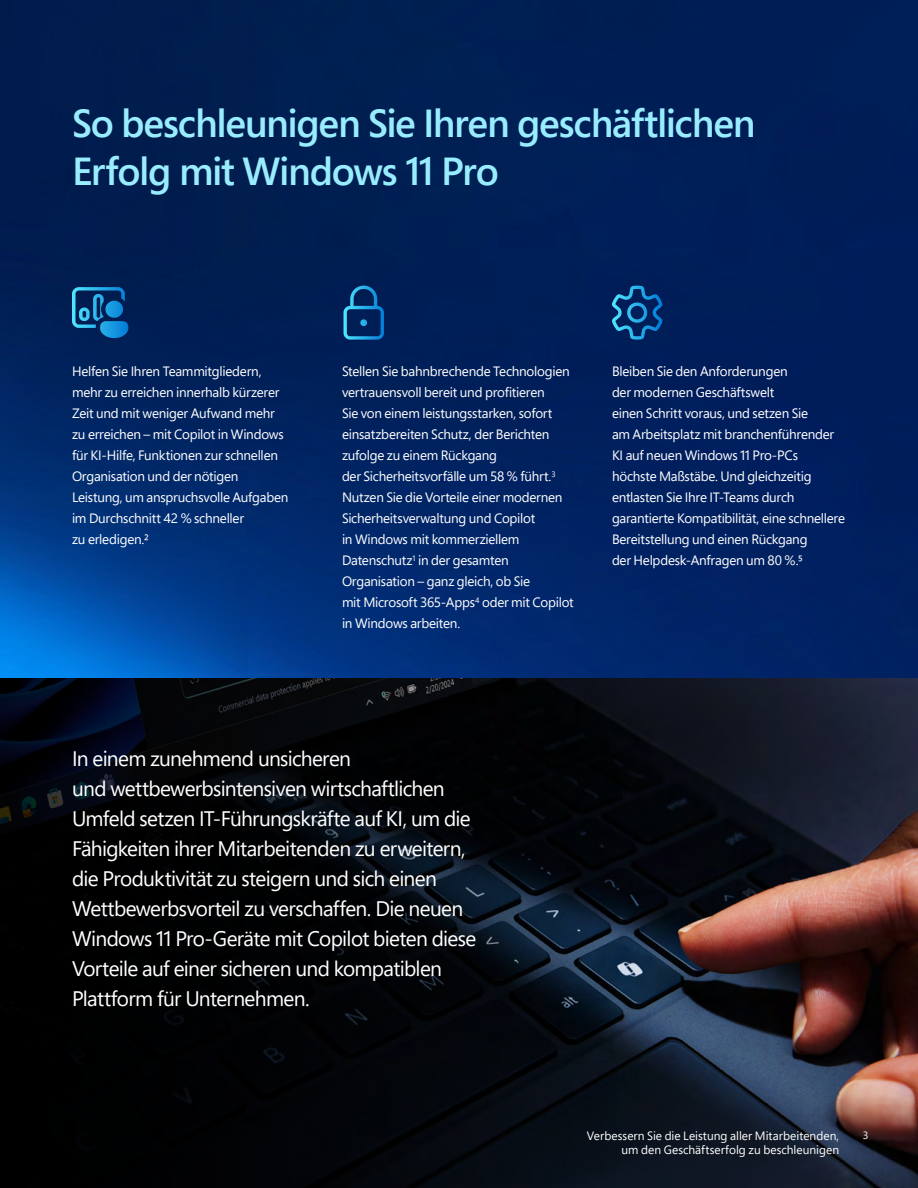
<style>
.page{position:relative;width:918px;height:1188px;background:#fff}
.page>*{position:absolute;margin:0;border:0;box-sizing:border-box;transform-origin:0 0}
.H2{font:600 39px/48px "Segoe Pro";letter-spacing:-.035em;color:#98ecfe}
.Body_copy{font:21px/30px "Segoe Pro";letter-spacing:-.03em;color:#fff}
.Body_copy-2{font:13.5px/21px "Segoe Pro";letter-spacing:-.02em;color:#fff}
.t1{font:12px "Segoe Pro";letter-spacing:.005em;color:#fff}
.t2{font:10.5px "Segoe Pro";color:#fff}
</style>
<div class="page">
<img style="left:0;top:0;width:918px;height:678px">
<svg style="left:616px;top:678px;width:302px;height:510px;background:#2c262e"></svg>
<svg style="left:0;top:678px;width:616px;height:510px;background:#03060a"></svg>
<svg style="left:72px;top:287px;width:53px;height:41px;background:#13649a"></svg>
<svg style="left:612px;top:286px;width:50px;height:54px;background:#0c4883"></svg>
<svg style="left:344px;top:286px;width:40px;height:54px;background:#0b477f"></svg>
<p class="H2" style="left:72px;top:99px;width:685px">So beschleunigen Sie Ihren geschäftlichen<br>Erfolg mit Windows 11 Pro</p>
<p class="Body_copy-2" style="left:72px;top:361px;width:218px">Helfen Sie Ihren Teammitgliedern, mehr zu erreichen innerhalb kürzerer Zeit und mit weniger Aufwand mehr zu erreichen – mit Copilot in Windows für KI-Hilfe, Funktionen zur schnellen Organisation und der nötigen Leistung, um anspruchsvolle Aufgaben im Durchschnitt 42 % schneller<br>zu erledigen.²</p>
<p class="Body_copy-2" style="left:342px;top:361px;width:233px">Stellen Sie bahnbrechende Technologien vertrauensvoll bereit und profitieren<br>Sie von einem leistungsstarken, sofort einsatzbereiten Schutz, der Berichten zufolge zu einem Rückgang<br>der Sicherheitsvorfälle um 58 % führt.<sup>3<br></sup>Nutzen Sie die Vorteile einer modernen Sicherheitsverwaltung und Copilot<br>in Windows mit kommerziellem Datenschutz<sup>1</sup> in der gesamten Organisation – ganz gleich, ob Sie<br>mit Microsoft 365-Apps<sup>4</sup> oder mit Copilot in Windows arbeiten.</p>
<p class="Body_copy-2" style="left:612px;top:361px;width:235px">Bleiben Sie den Anforderungen<br>der modernen Geschäftswelt<br>einen Schritt voraus, und setzen Sie<br>am Arbeitsplatz mit branchenführender KI auf neuen Windows 11 Pro-PCs höchste Maßstäbe. Und gleichzeitig entlasten Sie Ihre IT-Teams durch garantierte Kompatibilität, eine schnellere Bereitstellung und einen Rückgang<br>der Helpdesk-Anfragen um 80 %.⁵</p>
<p class="Body_copy" style="left:72px;top:743px;width:406px">In einem zunehmend unsicheren<br>und wettbewerbsintensiven wirtschaftlichen Umfeld setzen IT-Führungskräfte auf KI, um die Fähigkeiten ihrer Mitarbeitenden zu erweitern, die Produktivität zu steigern und sich einen Wettbewerbsvorteil zu verschaffen. Die neuen Windows 11 Pro-Geräte mit Copilot bieten diese Vorteile auf einer sicheren und kompatiblen Plattform für Unternehmen.</p>
<p class="t1" style="left:587px;top:1128px;width:254px">Verbessern Sie die Leistung aller Mitarbeitenden,</p>
<p class="t2" style="left:863px;top:1128px;width:7px">3</p>
<p class="t1" style="left:622px;top:1141px;width:219px">um den Geschäftserfolg zu beschleunigen</p>
</div>
